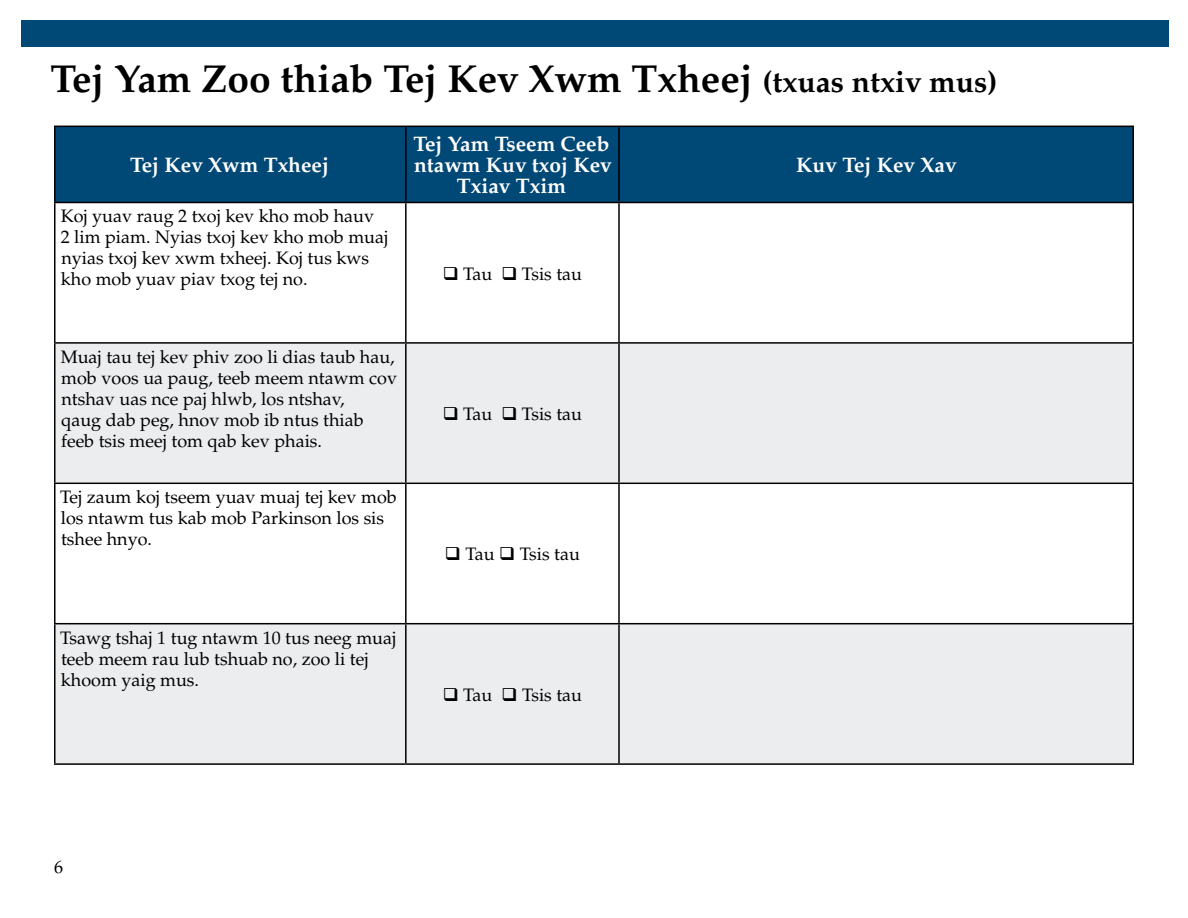
<style>
.page{position:relative;width:1188px;height:918px;background:#fff}
.page>*{position:absolute;margin:0;border:0;box-sizing:border-box;transform-origin:0 0}
.t1{font:700 39px "Palatino";color:#000}
.t2{font:700 21px/21px "Palatino";color:#fff;text-align:center}
.t3{font:18px/21px "Palatino";color:#000}
.s1{font-size:30px}
</style>
<div class="page">
<div style="left:21px;top:20px;width:1148px;height:27px;background:#004876"></div>
<div style="left:56px;top:127px;width:1076px;height:75px;background:#004876"></div>
<svg style="left:56px;top:344px;width:1076px;height:419px;fill:#ebedef"></svg>
<hr style="left:54px;top:126px;width:352px;height:1px;background:#000">
<hr style="left:54px;top:127px;width:2px;height:75px;background:#000">
<hr style="left:406px;top:126px;width:213px;height:1px;background:#000">
<hr style="left:405px;top:127px;width:2px;height:75px;background:#000">
<hr style="left:619px;top:126px;width:515px;height:1px;background:#000">
<hr style="left:618px;top:127px;width:2px;height:75px;background:#000">
<hr style="left:1132px;top:127px;width:2px;height:75px;background:#000">
<hr style="left:54px;top:202px;width:352px;height:1px;background:#000">
<hr style="left:54px;top:203px;width:2px;height:139px;background:#000">
<hr style="left:406px;top:202px;width:213px;height:1px;background:#000">
<hr style="left:405px;top:203px;width:2px;height:139px;background:#000">
<hr style="left:619px;top:202px;width:515px;height:1px;background:#000">
<hr style="left:618px;top:203px;width:2px;height:139px;background:#000">
<hr style="left:1132px;top:203px;width:2px;height:139px;background:#000">
<hr style="left:54px;top:342px;width:352px;height:2px;background:#000">
<hr style="left:54px;top:344px;width:2px;height:139px;background:#000">
<hr style="left:406px;top:342px;width:213px;height:2px;background:#000">
<hr style="left:405px;top:344px;width:2px;height:139px;background:#000">
<hr style="left:619px;top:342px;width:515px;height:2px;background:#000">
<hr style="left:618px;top:344px;width:2px;height:139px;background:#000">
<hr style="left:1132px;top:344px;width:2px;height:139px;background:#000">
<hr style="left:54px;top:483px;width:352px;height:1px;background:#000">
<hr style="left:54px;top:484px;width:2px;height:139px;background:#000">
<hr style="left:406px;top:483px;width:213px;height:1px;background:#000">
<hr style="left:405px;top:484px;width:2px;height:139px;background:#000">
<hr style="left:619px;top:483px;width:515px;height:1px;background:#000">
<hr style="left:618px;top:484px;width:2px;height:139px;background:#000">
<hr style="left:1132px;top:484px;width:2px;height:139px;background:#000">
<hr style="left:54px;top:623px;width:352px;height:1px;background:#000">
<hr style="left:54px;top:624px;width:2px;height:139px;background:#000">
<hr style="left:406px;top:623px;width:213px;height:1px;background:#000">
<hr style="left:405px;top:624px;width:2px;height:139px;background:#000">
<hr style="left:619px;top:623px;width:515px;height:1px;background:#000">
<hr style="left:618px;top:624px;width:2px;height:139px;background:#000">
<hr style="left:1132px;top:624px;width:2px;height:139px;background:#000">
<hr style="left:54px;top:763px;width:352px;height:2px;background:#000">
<hr style="left:406px;top:763px;width:213px;height:2px;background:#000">
<hr style="left:619px;top:763px;width:515px;height:2px;background:#000">
<h1 class="t1" style="left:50px;top:56px;width:949px">Tej Yam Zoo thiab Tej Kev Xwm Txheej <span class="s1">(txuas ntxiv mus)</span></h1>
<p class="t2" style="left:130px;top:155px;width:200px">Tej Kev Xwm Txheej</p>
<p class="t3" style="left:61px;top:206px;width:329px">Koj yuav raug 2 txoj kev kho mob hauv<br>2 lim piam. Nyias txoj kev kho mob muaj nyias txoj kev xwm txheej. Koj tus kws kho mob yuav piav txog tej no.</p>
<p class="t2" style="left:413px;top:134px;width:200px">Tej Yam Tseem Ceeb ntawm Kuv txoj Kev<br>Txiav Txim</p>
<p class="t3" style="left:443px;top:263px;width:141px">❑ Tau ❑ Tsis tau</p>
<p class="t3" style="left:61px;top:346px;width:338px">Muaj tau tej kev phiv zoo li dias taub hau, mob voos ua paug, teeb meem ntawm cov ntshav uas nce paj hlwb, los ntshav,<br>qaug dab peg, hnov mob ib ntus thiab feeb tsis meej tom qab kev phais.</p>
<p class="t3" style="left:60px;top:487px;width:338px">Tej zaum koj tseem yuav muaj tej kev mob los ntawm tus kab mob Parkinson los sis tshee hnyo.</p>
<p class="t3" style="left:443px;top:404px;width:141px">❑ Tau ❑ Tsis tau</p>
<p class="t3" style="left:445px;top:544px;width:136px">❑ Tau ❑ Tsis tau</p>
<p class="t3" style="left:60px;top:627px;width:338px">Tsawg tshaj 1 tug ntawm 10 tus neeg muaj teeb meem rau lub tshuab no, zoo li tej khoom yaig mus.</p>
<p class="t3" style="left:443px;top:685px;width:141px">❑ Tau ❑ Tsis tau</p>
<p class="t3" style="left:54px;top:857px;width:10px">6</p>
<p class="t2" style="left:796px;top:155px;width:162px">Kuv Tej Kev Xav</p>
</div>
